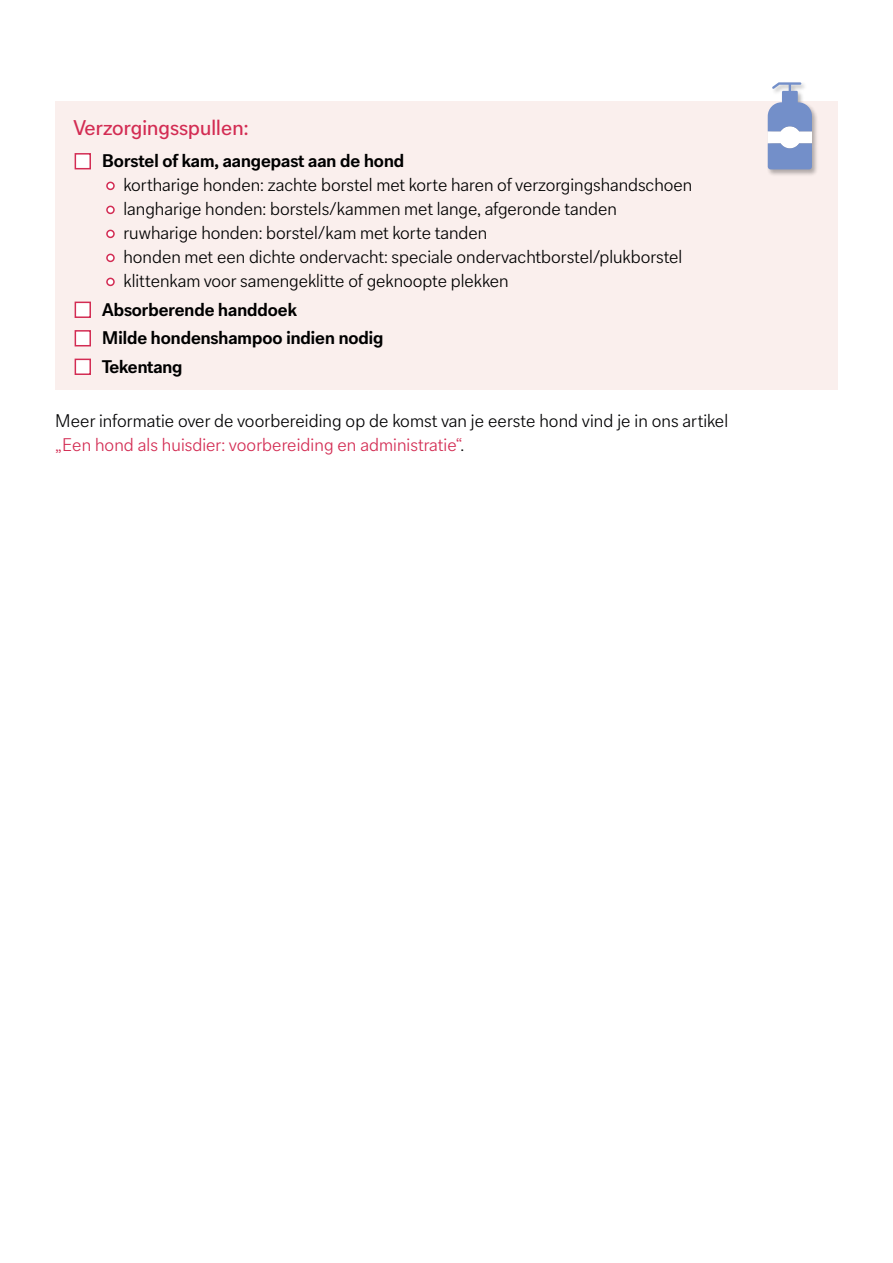
<style>
.page{position:relative;width:893px;height:1263px;background:#fff}
.page>*{position:absolute;margin:0;border:0;box-sizing:border-box;transform-origin:0 0}
.t1{font:21px "CA Sans Pro";letter-spacing:.005em;color:#d32c53}
.t2{font:300 18px/24px "CA Sans Pro";color:#000}
.t3{font:300 18px/24px "CA Sans Pro";letter-spacing:.005em;color:#020203}
.t4{font:700 18px/28.5px "CA Sans Pro";color:#000}
.s1{color:#d32c53}
</style>
<div class="page">
<div style="left:55px;top:102px;width:783px;height:288px;background:#faefed"></div>
<div style="left:75px;top:153px;width:16px;height:16px;background:#fff;border:2px solid #d32c53"></div>
<div style="left:75px;top:302px;width:16px;height:16px;background:#fff;border:2px solid #d32c53"></div>
<div style="left:75px;top:359px;width:16px;height:16px;background:#fff;border:2px solid #d32c53"></div>
<div style="left:75px;top:330px;width:16px;height:16px;background:#fff;border:2px solid #d32c53"></div>
<div style="left:107px;top:182px;width:7px;height:7px;background:#fff;border-radius:50%"></div>
<div style="left:106px;top:182px;width:9px;height:8px;border:2px solid #d32c53;border-radius:50%"></div>
<div style="left:107px;top:230px;width:7px;height:7px;background:#fff;border-radius:50%"></div>
<div style="left:106px;top:230px;width:9px;height:8px;border:2px solid #d32c53;border-radius:50%"></div>
<div style="left:107px;top:278px;width:7px;height:7px;background:#fff;border-radius:50%"></div>
<div style="left:106px;top:278px;width:9px;height:8px;border:2px solid #d32c53;border-radius:50%"></div>
<div style="left:107px;top:254px;width:7px;height:7px;background:#fff;border-radius:50%"></div>
<div style="left:106px;top:254px;width:9px;height:8px;border:2px solid #d32c53;border-radius:50%"></div>
<div style="left:107px;top:206px;width:7px;height:7px;background:#fff;border-radius:50%"></div>
<div style="left:106px;top:206px;width:9px;height:8px;border:2px solid #d32c53;border-radius:50%"></div>
<div style="left:767px;top:82px;width:52px;height:95px;background:#000;opacity:.3"></div>
<svg style="left:768px;top:82px;width:44px;height:87px;background:#a2b4d9"></svg>
<p class="t1" style="left:73px;top:115px;width:177px">Verzorgingsspullen:</p>
<p class="t4" style="left:102px;top:146px;width:303px">Borstel of kam, aangepast aan de hond</p>
<p class="t2" style="left:124px;top:173px;width:570px">kortharige honden: zachte borstel met korte haren of verzorgingshandschoen langharige honden: borstels/kammen met lange, afgeronde tanden ruwharige honden: borstel/kam met korte tanden<br>honden met een dichte ondervacht: speciale ondervachtborstel/plukborstel klittenkam voor samengeklitte of geknoopte plekken</p>
<p class="t4" style="left:102px;top:295px;width:283px">Absorberende handdoek<br>Milde hondenshampoo indien nodig<br>Tekentang</p>
<p class="t3" style="left:55px;top:409px;width:674px">Meer informatie over de voorbereiding op de komst van je eerste hond vind je in ons artikel <span class="s1">„Een hond als huisdier: voorbereiding en administratie“</span>.</p>
</div>
